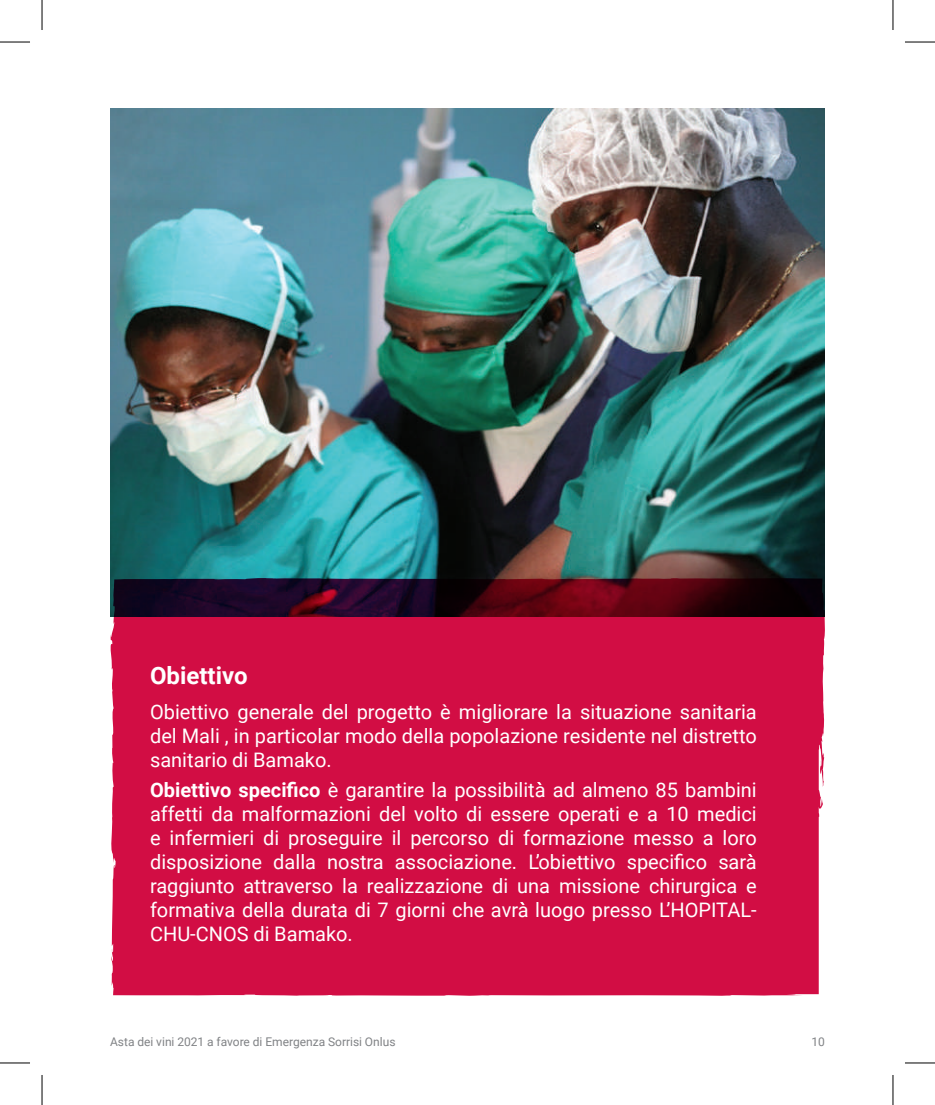
<style>
.page{position:relative;width:935px;height:1105px;background:#fff}
.page>*{position:absolute;margin:0;border:0;box-sizing:border-box;transform-origin:0 0}
.t1{font:700 24px "Roboto";color:#fff}
.t2{font:20px/24px "Roboto";color:#fff;text-align:justify}
.t3{font:12px "Roboto";color:#808285}
.s1{font-weight:700}
</style>
<div class="page">
<img style="left:110px;top:108px;width:714px;height:469px">
<svg style="left:110px;top:577px;width:715px;height:418px;background:#c20e41"></svg>
<hr style="left:0;top:42px;width:30px;height:1px;background:#000">
<hr style="left:904px;top:42px;width:30px;height:1px;background:#000">
<hr style="left:0;top:1062px;width:30px;height:1px;background:#000">
<hr style="left:904px;top:1062px;width:30px;height:1px;background:#000">
<hr style="left:42px;top:0;width:1px;height:30px;background:#000">
<hr style="left:42px;top:1074px;width:1px;height:30px;background:#000">
<hr style="left:892px;top:0;width:1px;height:30px;background:#000">
<hr style="left:892px;top:1074px;width:1px;height:30px;background:#000">
<p class="t1" style="left:150px;top:658px;width:99px">Obiettivo</p>
<p class="t2" style="left:150px;top:699px;width:608px">Obiettivo generale del progetto è migliorare la situazione sanitaria del Mali , in particolar modo della popolazione residente nel distretto sanitario di Bamako.</p>
<p class="t2" style="left:150px;top:777px;width:616px;text-align:left"><span class="s1">Obiettivo specifico</span> è garantire la possibilità̀ad almeno 85 bambini affetti da malformazioni del volto di essere operati e a 10 medici e infermieri di proseguire il percorso di formazione messo a loro disposizione dalla nostra associazione. L’obiettivo specifico sarà̀ raggiunto attraverso la realizzazione di una missione chirurgica e formativa della durata di 7 giorni che avrà̀luogo presso L’HOPITAL-CHU-CNOS di Bamako.</p>
<p class="t3" style="left:110px;top:1033px;width:287px">Asta dei vini 2021 a favore di Emergenza Sorrisi Onlus</p>
<p class="t3" style="left:811px;top:1033px;width:15px">10</p>
</div>
